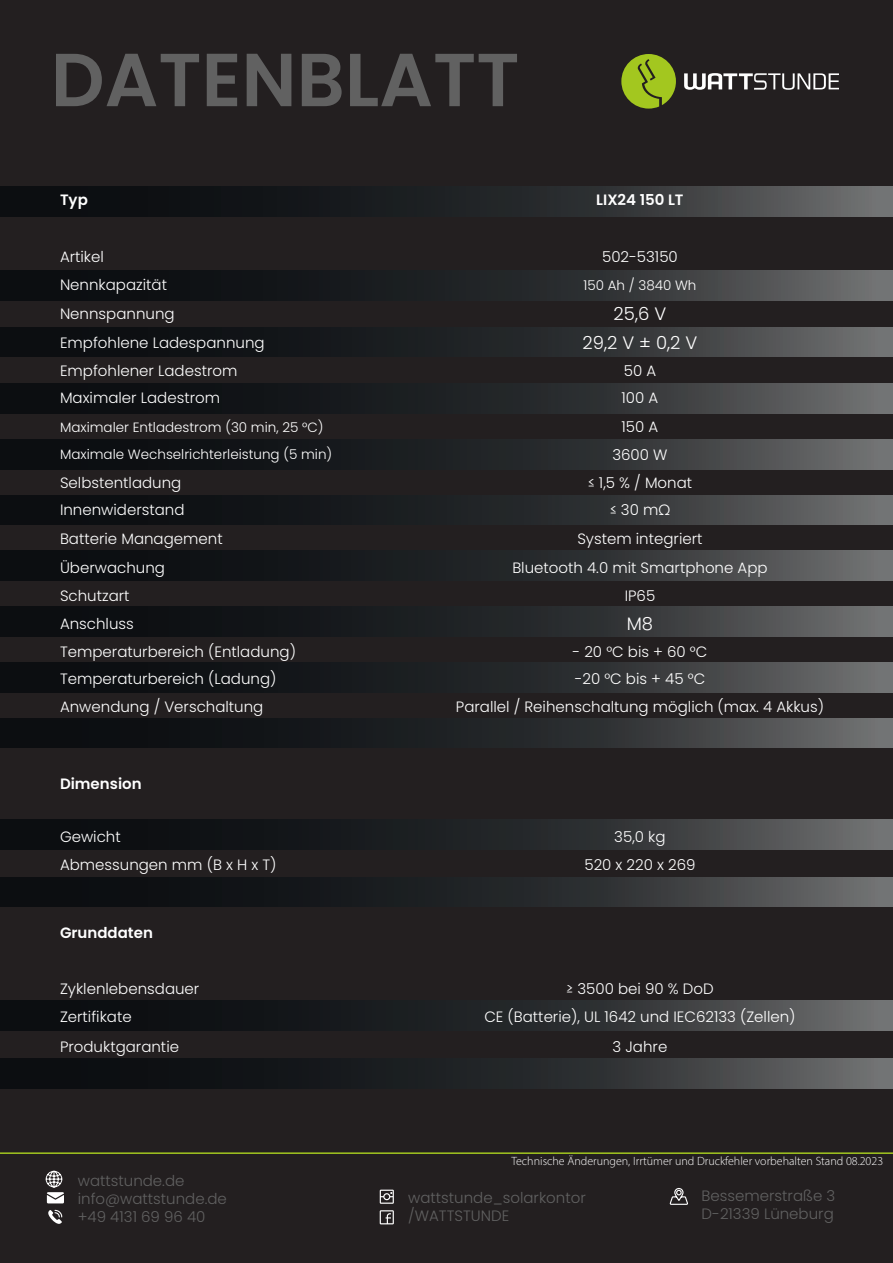
<style>
.page{position:relative;width:893px;height:1263px;background:#231f20}
.page>*{position:absolute;margin:0;border:0;box-sizing:border-box;transform-origin:0 0}
.t1{font:600 75px "Poppins";color:#616161}
.t2{font:300 18px "Poppins";color:#fff}
.t3{font:300 15px "Poppins";color:#fff}
.t4{font:300 15px "Poppins";color:#616161}
.t5{font:600 15px "Poppins";color:#fff}
.t6{font:300 13.5px "Poppins";color:#fff}
.t7{font:300 12px "Myriad Pro";color:#fff}
</style>
<div class="page">
<svg style="left:0;top:1152px;width:893px;height:73px"></svg>
<svg style="left:45px;top:1170px;width:19px;height:33px"></svg>
<svg style="left:48px;top:1210px;width:14px;height:14px"></svg>
<svg style="left:380px;top:1189px;width:14px;height:15px"></svg>
<svg style="left:380px;top:1210px;width:14px;height:14px"></svg>
<svg style="left:669px;top:1187px;width:19px;height:18px"></svg>
<svg style="left:684px;top:73px;width:155px;height:17px"></svg>
<svg style="left:621px;top:54px;width:55px;height:55px"></svg>
<svg style="left:0;top:186px;width:893px;height:30px"></svg>
<svg style="left:0;top:270px;width:893px;height:30px"></svg>
<svg style="left:0;top:327px;width:893px;height:30px"></svg>
<svg style="left:0;top:384px;width:893px;height:30px"></svg>
<svg style="left:0;top:439px;width:893px;height:30px"></svg>
<svg style="left:0;top:495px;width:893px;height:30px"></svg>
<svg style="left:0;top:551px;width:893px;height:30px"></svg>
<svg style="left:0;top:607px;width:893px;height:29px"></svg>
<svg style="left:0;top:662px;width:893px;height:30px"></svg>
<svg style="left:0;top:718px;width:893px;height:30px"></svg>
<svg style="left:0;top:820px;width:893px;height:29px"></svg>
<svg style="left:0;top:877px;width:893px;height:30px"></svg>
<svg style="left:0;top:1000px;width:893px;height:30px"></svg>
<svg style="left:0;top:1059px;width:893px;height:30px"></svg>
<p class="t1" style="left:51px;top:36px;width:470px">DATENBLATT</p>
<p class="t5" style="left:60px;top:191px;width:29px">Typ</p>
<p class="t5" style="left:596px;top:191px;width:89px">LIX24 150 LT</p>
<p class="t3" style="left:60px;top:248px;width:45px">Artikel</p>
<p class="t3" style="left:602px;top:248px;width:77px">502-53150</p>
<p class="t3" style="left:60px;top:276px;width:109px">Nennkapazität</p>
<p class="t6" style="left:583px;top:277px;width:115px">150 Ah / 3840 Wh</p>
<p class="t3" style="left:60px;top:305px;width:116px">Nennspannung</p>
<p class="t2" style="left:614px;top:303px;width:54px">25,6 V</p>
<p class="t3" style="left:60px;top:334px;width:206px">Empfohlene Ladespannung</p>
<p class="t2" style="left:583px;top:332px;width:116px">29,2 V ± 0,2 V</p>
<p class="t3" style="left:60px;top:362px;width:179px">Empfohlener Ladestrom</p>
<p class="t3" style="left:624px;top:362px;width:34px">50 A</p>
<p class="t3" style="left:60px;top:389px;width:162px">Maximaler Ladestrom</p>
<p class="t3" style="left:622px;top:389px;width:38px">100 A</p>
<p class="t6" style="left:60px;top:419px;width:265px">Maximaler Entladestrom (30 min, 25 °C)</p>
<p class="t3" style="left:622px;top:418px;width:38px">150 A</p>
<p class="t6" style="left:60px;top:447px;width:274px">Maximale Wechselrichterleistung (5 min)</p>
<p class="t3" style="left:612px;top:446px;width:57px">3600 W</p>
<p class="t3" style="left:60px;top:474px;width:123px">Selbstentladung</p>
<p class="t3" style="left:588px;top:474px;width:106px">≤ 1,5 % / Monat</p>
<p class="t3" style="left:60px;top:501px;width:126px">Innenwiderstand</p>
<p class="t3" style="left:610px;top:501px;width:62px">≤ 30 mΩ</p>
<p class="t3" style="left:60px;top:530px;width:164px">Batterie Management</p>
<p class="t3" style="left:577px;top:530px;width:127px">System integriert</p>
<p class="t3" style="left:60px;top:559px;width:106px">Überwachung</p>
<p class="t3" style="left:512px;top:559px;width:257px">Bluetooth 4.0 mit Smartphone App</p>
<p class="t3" style="left:60px;top:587px;width:71px">Schutzart</p>
<p class="t3" style="left:625px;top:587px;width:32px">IP65</p>
<p class="t3" style="left:60px;top:615px;width:75px">Anschluss</p>
<p class="t2" style="left:627px;top:613px;width:28px">M8</p>
<p class="t3" style="left:60px;top:643px;width:237px">Temperaturbereich (Entladung)</p>
<p class="t3" style="left:572px;top:643px;width:136px">- 20 °C bis + 60 °C</p>
<p class="t3" style="left:60px;top:670px;width:218px">Temperaturbereich (Ladung)</p>
<p class="t3" style="left:575px;top:670px;width:132px">-20 °C bis + 45 °C</p>
<p class="t3" style="left:60px;top:698px;width:205px">Anwendung / Verschaltung</p>
<p class="t3" style="left:456px;top:698px;width:370px">Parallel / Reihenschaltung möglich (max. 4 Akkus)</p>
<p class="t5" style="left:60px;top:775px;width:83px">Dimension</p>
<p class="t3" style="left:60px;top:828px;width:62px">Gewicht</p>
<p class="t3" style="left:614px;top:828px;width:53px">35,0 kg</p>
<p class="t3" style="left:60px;top:856px;width:218px">Abmessungen mm (B x H x T)</p>
<p class="t3" style="left:584px;top:856px;width:113px">520 x 220 x 269</p>
<p class="t5" style="left:60px;top:924px;width:94px">Grunddaten</p>
<p class="t3" style="left:60px;top:980px;width:141px">Zyklenlebensdauer</p>
<p class="t3" style="left:566px;top:980px;width:149px">≥ 3500 bei 90 % DoD</p>
<p class="t3" style="left:60px;top:1008px;width:73px">Zertifikate</p>
<p class="t3" style="left:484px;top:1008px;width:313px">CE (Batterie), UL 1642 und IEC62133 (Zellen)</p>
<p class="t3" style="left:60px;top:1037px;width:121px">Produktgarantie</p>
<p class="t3" style="left:613px;top:1037px;width:56px">3 Jahre</p>
<p class="t4" style="left:78px;top:1172px;width:108px">wattstunde.de</p>
<p class="t4" style="left:78px;top:1190px;width:151px">info@wattstunde.de</p>
<p class="t4" style="left:78px;top:1208px;width:129px">+49 4131 69 96 40</p>
<p class="t7" style="left:511px;top:1154px;width:373px">Technische Änderungen, Irrtümer und Druckfehler vorbehalten Stand 08.2023</p>
<p class="t4" style="left:408px;top:1188px;width:179px">wattstunde_solarkontor</p>
<p class="t4" style="left:408px;top:1206px;width:103px">/WATTSTUNDE</p>
<p class="t4" style="left:702px;top:1187px;width:135px">Bessemerstraße 3</p>
<p class="t4" style="left:702px;top:1205px;width:134px">D-21339 Lüneburg</p>
</div>
